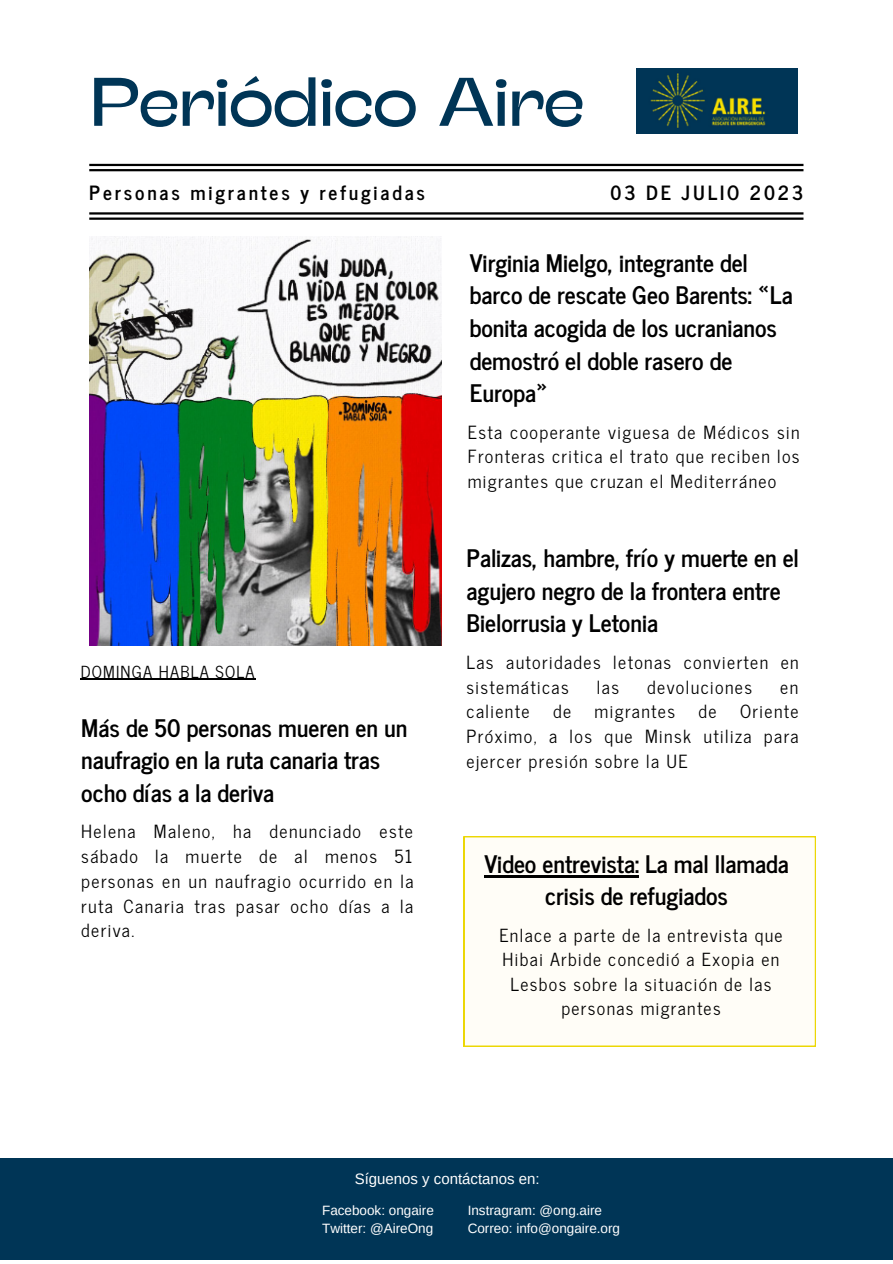
<style>
.page{position:relative;width:893px;height:1264px;background:#fff}
.page>*{position:absolute;margin:0;border:0;box-sizing:border-box;transform-origin:0 0}
.t1{font:68.55px "Stinger Wide";color:#003556}
.t2{font:700 24px/32.5px "News Cycle";color:#000}
.t3{font:700 19.5px "News Cycle";letter-spacing:.145em;color:#000}
.t4{font:18px/24.8px "News Cycle";letter-spacing:.075em;color:#000;text-align:justify}
.t5{font:17.85px/24.6px "News Cycle";letter-spacing:.075em;color:#000;text-align:center}
.t6{font:16.5px "News Cycle";letter-spacing:.075em;color:#000}
.t7{font:15px "Arimo";color:#fff}
.t8{font:13.5px "Arimo";color:#fff}
</style>
<div class="page">
<hr style="left:89px;top:217px;width:714px;height:3px;background:#000">
<hr style="left:89px;top:169px;width:714px;height:2px;background:#000">
<hr style="left:89px;top:212px;width:714px;height:2px;background:#000">
<hr style="left:89px;top:164px;width:714px;height:2px;background:#000">
<img style="left:636px;top:69px;width:161px;height:64px">
<div style="left:0;top:1158px;width:892px;height:102px;background:#003556"></div>
<svg style="left:464px;top:836px;width:351px;height:210px"></svg>
<img style="left:89px;top:236px;width:352px;height:409px">
<hr style="left:484px;top:875px;width:155px;height:2px;background:#000">
<hr style="left:81px;top:679px;width:175px;height:1px;background:#000">
<p class="t1" style="left:90px;top:59px;width:495px">Periódico Aire</p>
<p class="t3" style="left:89px;top:175px;width:337px">Personas migrantes y refugiadas</p>
<p class="t3" style="left:610px;top:175px;width:194px">03 DE JULIO 2023</p>
<p class="t2" style="left:469px;top:245px;width:324px">Virginia Mielgo, integrante del barco de rescate Geo Barents: «La bonita acogida de los ucranianos demostró el doble rasero de<br>Europa»</p>
<p class="t6" style="left:81px;top:657px;width:175px">DOMINGA HABLA SOLA</p>
<p class="t2" style="left:81px;top:710px;width:327px">Más de 50 personas mueren en un naufragio en la ruta canaria tras ocho días a la deriva</p>
<p class="t4" style="left:81px;top:818px;width:334px">Helena Maleno, ha denunciado este sábado la muerte de al menos 51 personas en un naufragio ocurrido en la ruta Canaria tras pasar ocho días a la deriva.</p>
<p class="t4" style="left:467px;top:418px;width:333px">Esta cooperante viguesa de Médicos sin Fronteras critica el trato que reciben los migrantes que cruzan el Mediterráneo</p>
<p class="t2" style="left:466px;top:540px;width:334px">Palizas, hambre, frío y muerte en el agujero negro de la frontera entre<br>Bielorrusia y Letonia</p>
<p class="t4" style="left:466px;top:648px;width:333px">Las autoridades letonas convierten en sistemáticas</p>
<p class="t4" style="left:597px;top:673px;width:24px">las</p>
<p class="t4" style="left:647px;top:673px;width:106px">devoluciones</p>
<p class="t4" style="left:780px;top:673px;width:19px">en</p>
<p class="t4" style="left:466px;top:698px;width:334px;text-indent:273px">Oriente Próximo, a los que Minsk utiliza para ejercer presión sobre la UE</p>
<p class="t4" style="left:466px;top:698px;width:64px">caliente</p>
<p class="t4" style="left:553px;top:698px;width:20px">de</p>
<p class="t4" style="left:594px;top:698px;width:82px">migrantes</p>
<p class="t4" style="left:698px;top:698px;width:20px">de</p>
<p class="t2" style="left:484px;top:846px;width:306px;text-align:center">Video entrevista: La mal llamada crisis de refugiados</p>
<p class="t5" style="left:499px;top:921px;width:285px">Enlace a parte de la entrevista que<br>Hibai Arbide concedió a Exopia en<br>Lesbos sobre la situación de las personas migrantes</p>
<p class="t7" style="left:355px;top:1170px;width:186px">Síguenos y contáctanos en:</p>
<p class="t8" style="left:322px;top:1202px;width:113px">Facebook: ongaire</p>
<p class="t8" style="left:322px;top:1220px;width:113px">Twitter: @AireOng</p>
<p class="t8" style="left:467px;top:1202px;width:136px">Instragram: @ong.aire</p>
<p class="t8" style="left:467px;top:1220px;width:154px">Correo: info@ongaire.org</p>
</div>
